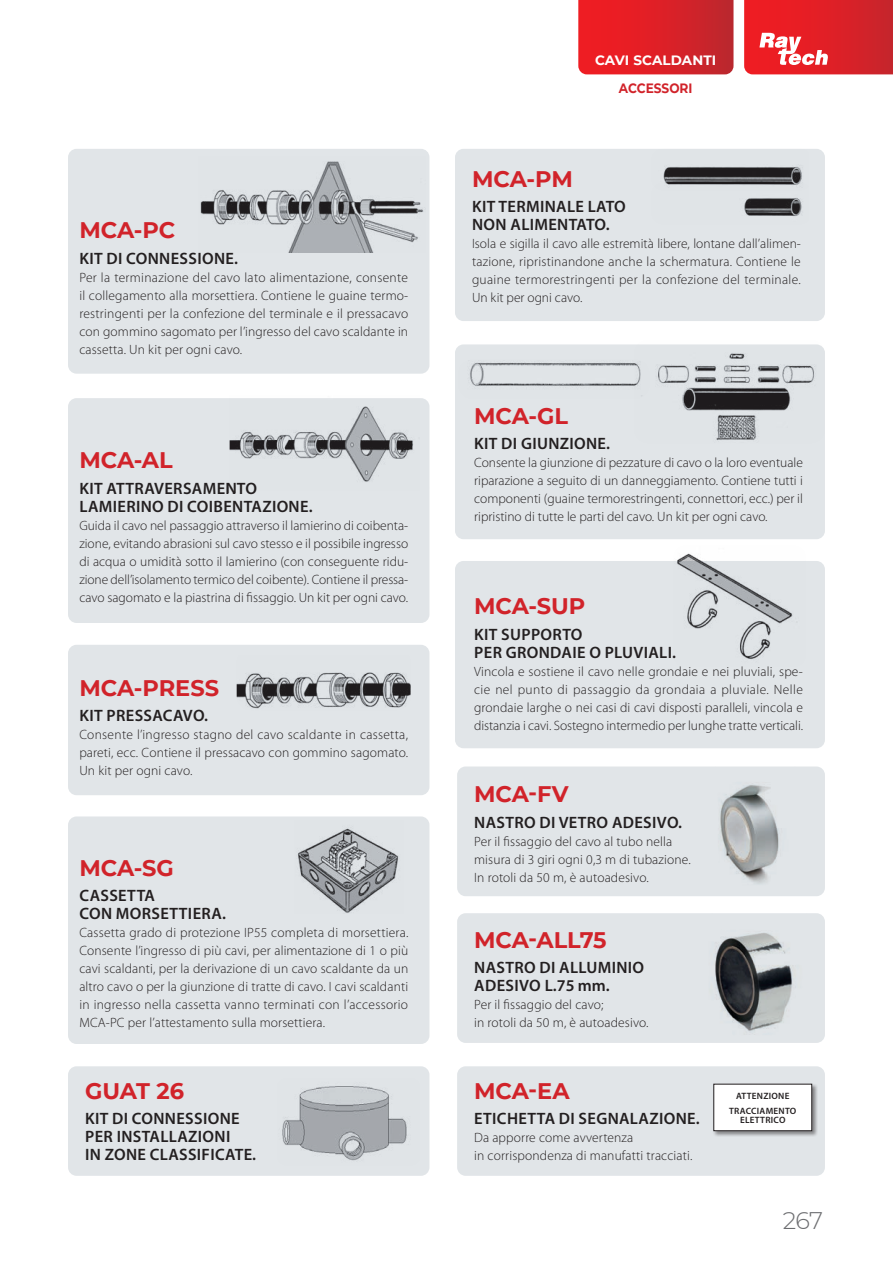
<style>
.page{position:relative;width:893px;height:1263px;background:#fff}
.page>*{position:absolute;margin:0;border:0;box-sizing:border-box;transform-origin:0 0}
.t1{font:300 24px "Montserrat";color:#6c6d70}
.t2{font:700 22.5px "Montserrat";color:#d1232a}
.t3{font:600 16.5px/18px "Myriad Pro";letter-spacing:.02em;color:#231f20}
.t4{font:300 13.5px/18px "Myriad Pro";letter-spacing:.01em;color:#231f20;text-align:justify}
.t5{font:700 13.5px "Montserrat";letter-spacing:.01em;color:#fff}
.t6{font:700 13.5px "Montserrat";color:#d1232a;scale:.9 1}
.t7{font:600 9.15px "Myriad Pro";letter-spacing:.03em;color:#231f20}
</style>
<div class="page">
<svg style="left:578px;top:0;width:155px;height:74px;background:#db2127"></svg>
<svg style="left:744px;top:0;width:149px;height:74px;background:#e13036"></svg>
<div style="left:68px;top:149px;width:361px;height:225px;background:#e1e5e8;border-radius:9px"></div>
<div style="left:455px;top:149px;width:370px;height:172px;background:#e1e5e8;border-radius:9px"></div>
<div style="left:68px;top:398px;width:361px;height:225px;background:#e1e5e8;border-radius:9px"></div>
<div style="left:68px;top:645px;width:361px;height:150px;background:#e1e5e8;border-radius:9px"></div>
<div style="left:68px;top:816px;width:361px;height:228px;background:#e1e5e8;border-radius:9px"></div>
<div style="left:457px;top:766px;width:368px;height:130px;background:#e1e5e8;border-radius:9px"></div>
<div style="left:457px;top:913px;width:368px;height:130px;background:#e1e5e8;border-radius:9px"></div>
<div style="left:457px;top:1066px;width:368px;height:110px;background:#e1e5e8;border-radius:9px"></div>
<div style="left:68px;top:1066px;width:361px;height:110px;background:#e1e5e8;border-radius:9px"></div>
<div style="left:455px;top:344px;width:370px;height:195px;background:#e1e5e8;border-radius:9px"></div>
<div style="left:455px;top:561px;width:370px;height:187px;background:#e1e5e8;border-radius:9px"></div>
<div style="left:192px;top:150px;width:243px;height:148px;background:#e1e5e8;border-radius:15px"></div>
<img style="left:200px;top:161px;width:224px;height:92px">
<img style="left:663px;top:166px;width:139px;height:17px">
<img style="left:665px;top:183px;width:137px;height:33px">
<img style="left:230px;top:406px;width:183px;height:76px">
<img style="left:634px;top:344px;width:191px;height:96px">
<img style="left:470px;top:360px;width:179px;height:39px">
<img style="left:237px;top:672px;width:174px;height:37px">
<img style="left:677px;top:553px;width:116px;height:106px">
<img style="left:298px;top:828px;width:101px;height:85px">
<img style="left:282px;top:1086px;width:125px;height:75px">
<div style="left:712px;top:1083px;width:106px;height:54px;background:#231f20;opacity:.5"></div>
<div style="left:714px;top:1084px;width:98px;height:47px;background:#fff"></div>
<div style="left:713px;top:1084px;width:99px;height:47px;border:1px solid #231f20"></div>
<img style="left:715px;top:933px;width:78px;height:98px">
<img style="left:713px;top:766px;width:85px;height:118px">
<p class="t2" style="left:79px;top:214px;width:98px">MCA-PC</p>
<p class="t3" style="left:80px;top:249px;width:160px">KIT DI CONNESSIONE.</p>
<p class="t4" style="left:79px;top:268px;width:330px">Per la terminazione del cavo lato alimentazione, consente il collegamento alla morsettiera. Contiene le guaine termo&shy;restringenti per la confezione del terminale e il pressacavo con gommino sagomato per l’ingresso del cavo scaldante in cassetta. Un kit per ogni cavo.</p>
<p class="t2" style="left:79px;top:444px;width:95px">MCA-AL</p>
<p class="t3" style="left:80px;top:479px;width:235px">KIT ATTRAVERSAMENTO<br>LAMIERINO DI COIBENTAZIONE.</p>
<p class="t4" style="left:79px;top:516px;width:330px">Guida il cavo nel passaggio attraverso il lamierino di coibenta&shy;zione, evitando abrasioni sul cavo stesso e il possibile ingresso di acqua o umidità sotto il lamierino (con conseguente ridu&shy;zione dell’isolamento termico del coibente). Contiene il pressa&shy;cavo sagomato e la piastrina di fissaggio. Un kit per ogni cavo.</p>
<p class="t2" style="left:79px;top:672px;width:141px">MCA-PRESS</p>
<p class="t3" style="left:80px;top:706px;width:130px">KIT PRESSACAVO.</p>
<p class="t4" style="left:79px;top:726px;width:330px">Consente l’ingresso stagno del cavo scaldante in cassetta, pareti, ecc. Contiene il pressacavo con gommino sagomato.<br>Un kit per ogni cavo.</p>
<p class="t2" style="left:79px;top:851px;width:96px">MCA-SG</p>
<p class="t3" style="left:80px;top:886px;width:148px">CASSETTA<br>CON MORSETTIERA.</p>
<p class="t4" style="left:79px;top:923px;width:330px">Cassetta grado di protezione IP55 completa di morsettiera.<br>Consente l’ingresso di più cavi, per alimentazione di 1 o più cavi scaldanti, per la derivazione di un cavo scaldante da un altro cavo o per la giunzione di tratte di cavo. I cavi scaldanti in ingresso nella cassetta vanno terminati con l’accessorio MCA-PC per l’attestamento sulla morsettiera.</p>
<p class="t2" style="left:85px;top:1074px;width:101px">GUAT 26</p>
<p class="t3" style="left:85px;top:1109px;width:156px">KIT DI CONNESSIONE<br>PER INSTALLAZIONI</p>
<p class="t3" style="left:85px;top:1145px;width:172px">IN ZONE CLASSIFICATE.</p>
<p class="t5" style="left:595px;top:51px;width:123px">CAVI SCALDANTI</p>
<p class="t6" style="left:619px;top:78px;width:83px">ACCESSORI</p>
<p class="t2" style="left:472px;top:162px;width:102px">MCA-PM</p>
<p class="t3" style="left:472px;top:197px;width:155px">KIT TERMINALE LATO<br>NON ALIMENTATO.</p>
<p class="t4" style="left:472px;top:235px;width:330px">Isola e sigilla il cavo alle estremità libere, lontane dall’alimen&shy;tazione, ripristinandone anche la schermatura. Contiene le guaine termorestringenti per la confezione del terminale.<br>Un kit per ogni cavo.</p>
<p class="t2" style="left:474px;top:399px;width:96px">MCA-GL</p>
<p class="t3" style="left:474px;top:434px;width:137px">KIT DI GIUNZIONE.</p>
<p class="t4" style="left:474px;top:454px;width:330px">Consente la giunzione di pezzature di cavo o la loro eventuale riparazione a seguito di un danneggiamento. Contiene tutti i componenti (guaine termorestringenti, connettori, ecc.) per il ripristino di tutte le parti del cavo. Un kit per ogni cavo.</p>
<p class="t2" style="left:474px;top:590px;width:113px">MCA-SUP</p>
<p class="t3" style="left:474px;top:625px;width:110px">KIT SUPPORTO</p>
<p class="t3" style="left:474px;top:643px;width:203px">PER GRONDAIE O PLUVIALI.</p>
<p class="t4" style="left:474px;top:662px;width:331px">Vincola e sostiene il cavo nelle grondaie e nei pluviali, spe&shy;cie nel punto di passaggio da grondaia a pluviale. Nelle grondaie larghe o nei casi di cavi disposti paralleli, vincola e distanzia i cavi. Sostegno intermedio per lunghe tratte verticali.</p>
<p class="t2" style="left:474px;top:778px;width:96px">MCA-FV</p>
<p class="t3" style="left:474px;top:813px;width:209px">NASTRO DI VETRO ADESIVO.</p>
<p class="t4" style="left:474px;top:832px;width:218px;text-align:left">Per il fissaggio del cavo al tubo nella misura di 3 giri ogni 0,3 m di tubazione.<br>In rotoli da 50 m, è autoadesivo.</p>
<p class="t2" style="left:474px;top:923px;width:134px">MCA-ALL75</p>
<p class="t3" style="left:474px;top:958px;width:171px">NASTRO DI ALLUMINIO<br>ADESIVO L.75 mm.</p>
<p class="t4" style="left:474px;top:996px;width:176px">Per il fissaggio del cavo;<br>in rotoli da 50 m, è autoadesivo.</p>
<p class="t2" style="left:474px;top:1074px;width:97px">MCA-EA</p>
<p class="t3" style="left:474px;top:1109px;width:227px">ETICHETTA DI SEGNALAZIONE.</p>
<p class="t4" style="left:474px;top:1128px;width:161px">Da apporre come avvertenza</p>
<p class="t4" style="left:474px;top:1146px;width:220px">in corrispondenza di manufatti tracciati.</p>
<p class="t7" style="left:736px;top:1090px;width:55px">ATTENZIONE</p>
<p class="t7" style="left:729px;top:1105px;width:69px">TRACCIAMENTO</p>
<p class="t7" style="left:740px;top:1114px;width:47px">ELETTRICO</p>
<h1 class="t1" style="left:783px;top:1204px;width:42px">267</h1>
</div>
